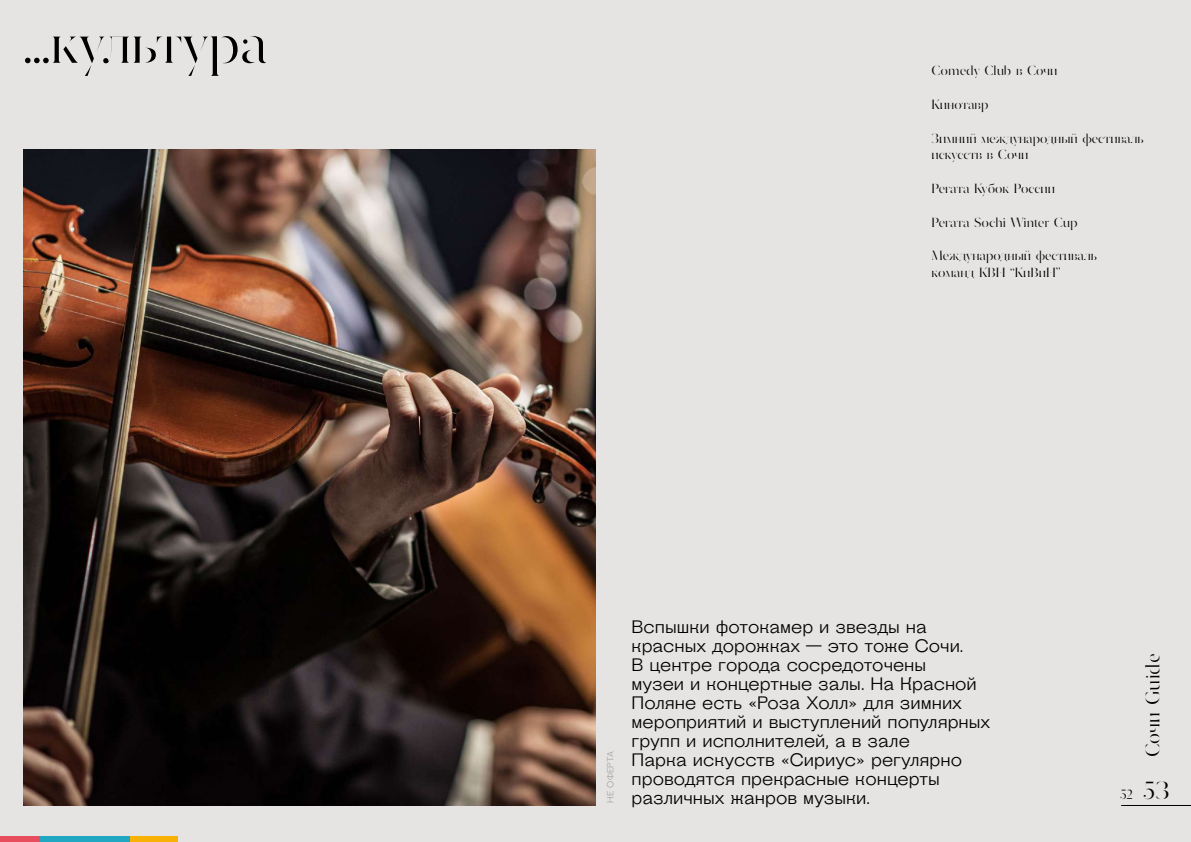
<style>
.page{position:relative;width:1191px;height:842px;background:#e6e4e2}
.page>*{position:absolute;margin:0;border:0;box-sizing:border-box;transform-origin:0 0}
.t1{font:60px "Dryhten";color:#000}
.t2{font:20.8px "Dryhten";color:#000}
.t3{font:18px/19px "Steinbeck";color:#000}
.t4{font:14px/16.8px "Dryhten";color:#000}
.t5{font:9px "Steinbeck";color:#a3a4a6}
.s1{font-size:26px}
</style>
<div class="page">
<img style="left:24px;top:150px;width:571px;height:656px">
<div style="left:0;top:836px;width:41px;height:6px;background:#e74d5d"></div>
<div style="left:40px;top:836px;width:91px;height:6px;background:#20a8c2"></div>
<div style="left:130px;top:836px;width:48px;height:6px;background:#f8b106"></div>
<hr style="left:1121px;top:805px;width:70px;height:1px;background:#000">
<h1 class="t1" style="left:23px;top:10px;width:246px">...культура</h1>
<p class="t4" style="left:931px;top:62px;width:127px">Comedy Club в Сочи</p>
<p class="t4" style="left:931px;top:96px;width:58px">Кинотавр</p>
<p class="t4" style="left:931px;top:130px;width:214px">Зимний международный фестиваль искусств в Сочи</p>
<p class="t4" style="left:931px;top:180px;width:125px">Регата Кубок России</p>
<p class="t4" style="left:931px;top:214px;width:148px">Регата Sochi Winter Cup</p>
<p class="t4" style="left:931px;top:247px;width:167px">Международный фестиваль команд КВН “КиВиН”</p>
<p class="t5" style="left:604px;top:803px;width:53px;rotate:-90deg">НЕ ОФЕРТА</p>
<p class="t3" style="left:631px;top:617px;width:360px">Вспышки фотокамер и звезды на красных дорожках — это тоже Сочи.<br>В центре города сосредоточены<br>музеи и концертные залы. На Красной Поляне есть «Роза Холл» для зимних мероприятий и выступлений популярных групп и исполнителей, а в зале<br>Парка искусств «Сириус» регулярно проводятся прекрасные концерты</p>
<p class="t3" style="left:631px;top:788px;width:240px">различных жанров музыки.</p>
<p class="t2" style="left:1141px;top:757px;width:105px;rotate:-90deg">Сочи Guide</p>
<p class="t4" style="left:1120px;top:786px;width:52px">52 <span class="s1">53</span></p>
</div>
